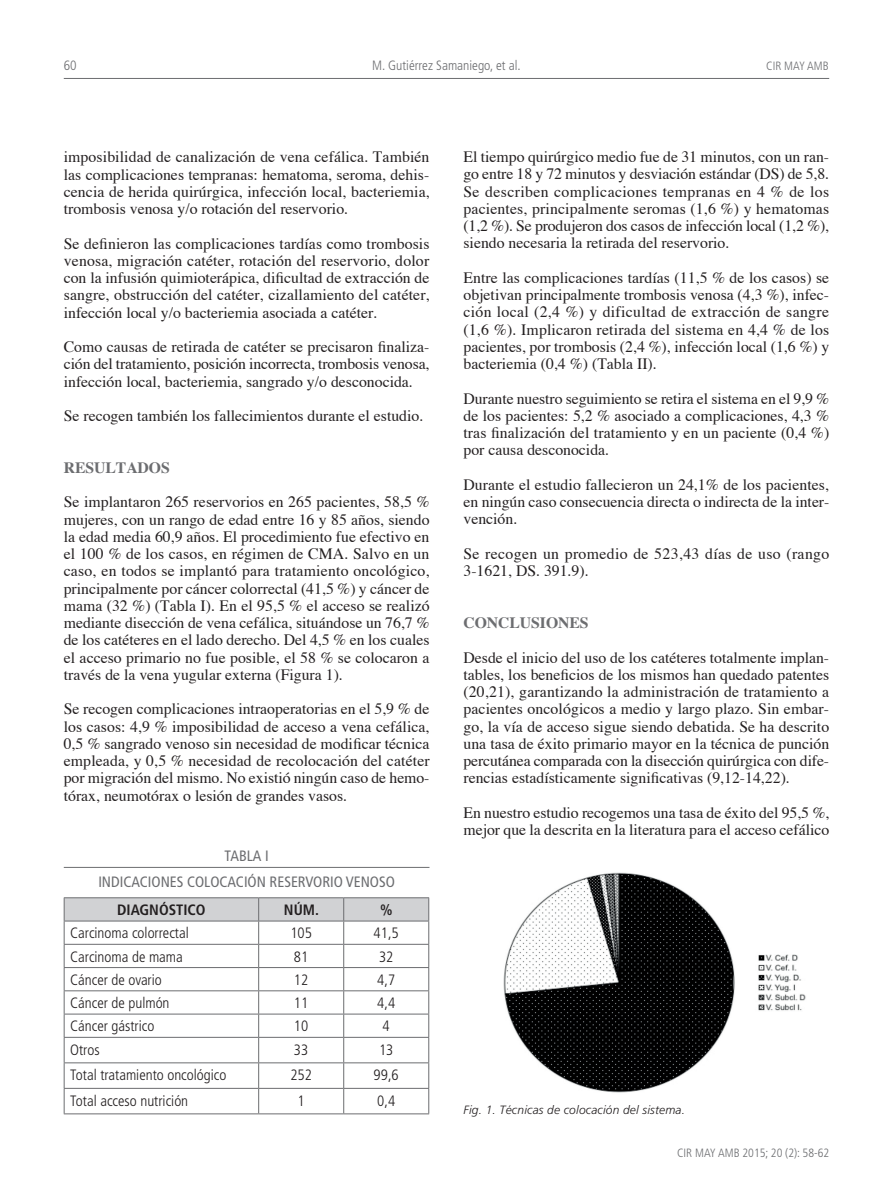
<style>
.page{position:relative;width:893px;height:1191px;background:#fff}
.page>*{position:absolute;margin:0;border:0;box-sizing:border-box;transform-origin:0 0}
.t1{font:15.75px/17.2px "Times";color:#231f20;text-align:justify}
.t2{font:15.75px/17.2px "Times";letter-spacing:.025em;color:#231f20}
.t3{font:700 15.75px "Times";letter-spacing:-.005em;color:#6c6d70}
.t4{font:300 condensed 15px "Frutiger";color:#231f20}
.t5{font:condensed 15px/26.5px "Frutiger";color:#6c6d70;text-align:center}
.t6{font:700 condensed 15px "Frutiger";color:#231f20}
.t7{font:300 condensed 13.5px "Frutiger";color:#6c6d70}
.t8{font:italic 300 12px "Frutiger";letter-spacing:.015em;color:#231f20}
.t9{font:300 condensed 12px "Frutiger";color:#6c6d70}
</style>
<div class="page">
<hr style="left:64px;top:78px;width:765px;height:1px;background:#6c6d70">
<hr style="left:64px;top:867px;width:365px;height:1px;background:#6c6d70">
<svg style="left:64px;top:897px;width:365px;height:216px"></svg>
<hr style="left:64px;top:1113px;width:195px;height:1px;background:#6c6d70">
<hr style="left:259px;top:1113px;width:85px;height:1px;background:#6c6d70">
<hr style="left:344px;top:1113px;width:85px;height:1px;background:#6c6d70">
<img style="left:503px;top:872px;width:303px;height:221px">
<p class="t7" style="left:64px;top:57px;width:14px">60</p>
<p class="t7" style="left:372px;top:57px;width:150px">M. Gutiérrez Samaniego, et al.</p>
<p class="t9" style="left:766px;top:59px;width:64px">CIR MAY AMB</p>
<p class="t1" style="left:64px;top:148px;width:367px">imposibilidad de canalización de vena cefálica. También las complicaciones tempranas: hematoma, seroma, dehis&shy;cencia de herida quirúrgica, infección local, bacteriemia, trombosis venosa y/o rotación del reservorio.</p>
<p class="t1" style="left:64px;top:234px;width:367px">Se definieron las complicaciones tardías como trombosis venosa, migración catéter, rotación del reservorio, dolor con la infusión quimioterápica, dificultad de extracción de sangre, obstrucción del catéter, cizallamiento del catéter, infección local y/o bacteriemia asociada a catéter.</p>
<p class="t1" style="left:64px;top:338px;width:367px">Como causas de retirada de catéter se precisaron finaliza&shy;ción del tratamiento, posición incorrecta, trombosis venosa, infección local, bacteriemia, sangrado y/o desconocida.</p>
<p class="t1" style="left:64px;top:407px;width:361px">Se recogen también los fallecimientos durante el estudio.</p>
<p class="t3" style="left:64px;top:458px;width:108px">RESULTADOS</p>
<p class="t1" style="left:64px;top:493px;width:367px">Se implantaron 265 reservorios en 265 pacientes, 58,5 % mujeres, con un rango de edad entre 16 y 85 años, siendo la edad media 60,9 años. El procedimiento fue efectivo en el 100 % de los casos, en régimen de CMA. Salvo en un caso, en todos se implantó para tratamiento oncológico, principalmente por cáncer colorrectal (41,5 %) y cáncer de mama (32 %) (Tabla I). En el 95,5 % el acceso se realizó mediante disección de vena cefálica, situándose un 76,7 % de los catéteres en el lado derecho. Del 4,5 % en los cuales el acceso primario no fue posible, el 58 % se colocaron a través de la vena yugular externa (Figura 1).</p>
<p class="t1" style="left:64px;top:700px;width:367px">Se recogen complicaciones intraoperatorias en el 5,9 % de los casos: 4,9 % imposibilidad de acceso a vena cefálica, 0,5 % sangrado venoso sin necesidad de modificar técnica empleada, y 0,5 % necesidad de recolocación del catéter por migración del mismo. No existió ningún caso de hemo&shy;tórax, neumotórax o lesión de grandes vasos.</p>
<p class="t5" style="left:98px;top:842px;width:298px">TABLA I<br>INDICACIONES COLOCACIÓN RESERVORIO VENOSO</p>
<p class="t6" style="left:117px;top:901px;width:90px">DIAGNÓSTICO</p>
<p class="t6" style="left:284px;top:901px;width:37px">NÚM.</p>
<p class="t6" style="left:380px;top:901px;width:14px">%</p>
<p class="t4" style="left:70px;top:924px;width:120px">Carcinoma colorrectal</p>
<p class="t4" style="left:290px;top:924px;width:23px">105</p>
<p class="t4" style="left:374px;top:924px;width:27px">41,5</p>
<p class="t4" style="left:70px;top:948px;width:114px">Carcinoma de mama</p>
<p class="t4" style="left:294px;top:948px;width:16px">81</p>
<p class="t4" style="left:379px;top:948px;width:16px">32</p>
<p class="t4" style="left:70px;top:971px;width:93px">Cáncer de ovario</p>
<p class="t4" style="left:294px;top:971px;width:16px">12</p>
<p class="t4" style="left:377px;top:971px;width:19px">4,7</p>
<p class="t4" style="left:70px;top:994px;width:101px">Cáncer de pulmón</p>
<p class="t4" style="left:294px;top:994px;width:16px">11</p>
<p class="t4" style="left:377px;top:994px;width:19px">4,4</p>
<p class="t4" style="left:70px;top:1017px;width:86px">Cáncer gástrico</p>
<p class="t4" style="left:294px;top:1017px;width:16px">10</p>
<p class="t4" style="left:383px;top:1017px;width:9px">4</p>
<p class="t4" style="left:70px;top:1041px;width:31px">Otros</p>
<p class="t4" style="left:294px;top:1041px;width:16px">33</p>
<p class="t4" style="left:379px;top:1041px;width:16px">13</p>
<p class="t4" style="left:70px;top:1066px;width:158px">Total tratamiento oncológico</p>
<p class="t4" style="left:290px;top:1066px;width:23px">252</p>
<p class="t4" style="left:374px;top:1066px;width:27px">99,6</p>
<p class="t4" style="left:70px;top:1092px;width:120px">Total acceso nutrición</p>
<p class="t4" style="left:298px;top:1092px;width:9px">1</p>
<p class="t4" style="left:377px;top:1092px;width:19px">0,4</p>
<p class="t1" style="left:463px;top:148px;width:367px">El tiempo quirúrgico medio fue de 31 minutos, con un ran&shy;go entre 18 y 72 minutos y desviación estándar (DS) de 5,8.<br>Se describen complicaciones tempranas en 4 % de los pacientes, principalmente seromas (1,6 %) y hematomas (1,2 %). Se produjeron dos casos de infección local (1,2 %), siendo necesaria la retirada del reservorio.</p>
<p class="t1" style="left:463px;top:269px;width:367px">Entre las complicaciones tardías (11,5 % de los casos) se objetivan principalmente trombosis venosa (4,3 %), infec&shy;ción local (2,4 %) y dificultad de extracción de sangre (1,6 %). Implicaron retirada del sistema en 4,4 % de los pacientes, por trombosis (2,4 %), infección local (1,6 %) y bacteriemia (0,4 %) (Tabla II).</p>
<p class="t1" style="left:463px;top:389px;width:367px">Durante nuestro seguimiento se retira el sistema en el 9,9 % de los pacientes: 5,2 % asociado a complicaciones, 4,3 % tras finalización del tratamiento y en un paciente (0,4 %) por causa desconocida.</p>
<p class="t1" style="left:463px;top:476px;width:367px">Durante el estudio fallecieron un 24,1% de los pacientes, en ningún caso consecuencia directa o indirecta de la inter&shy;vención.</p>
<p class="t2" style="left:463px;top:545px;width:367px">Se recogen un promedio de 523,43 días de uso (rango<br>3-1621, DS. 391.9).</p>
<p class="t3" style="left:463px;top:613px;width:127px">CONCLUSIONES</p>
<p class="t1" style="left:463px;top:648px;width:367px">Desde el inicio del uso de los catéteres totalmente implan&shy;tables, los beneficios de los mismos han quedado patentes (20,21), garantizando la administración de tratamiento a pacientes oncológicos a medio y largo plazo. Sin embar&shy;go, la vía de acceso sigue siendo debatida. Se ha descrito una tasa de éxito primario mayor en la técnica de punción percutánea comparada con la disección quirúrgica con dife&shy;rencias estadísticamente significativas (9,12-14,22).</p>
<p class="t1" style="left:463px;top:803px;width:367px">En nuestro estudio recogemos una tasa de éxito del 95,5 %, mejor que la descrita en la literatura para el acceso cefálico</p>
<p class="t8" style="left:463px;top:1103px;width:223px">Fig. 1. Técnicas de colocación del sistema.</p>
<p class="t9" style="left:677px;top:1146px;width:154px">CIR MAY AMB 2015; 20 (2): 58-62</p>
</div>
